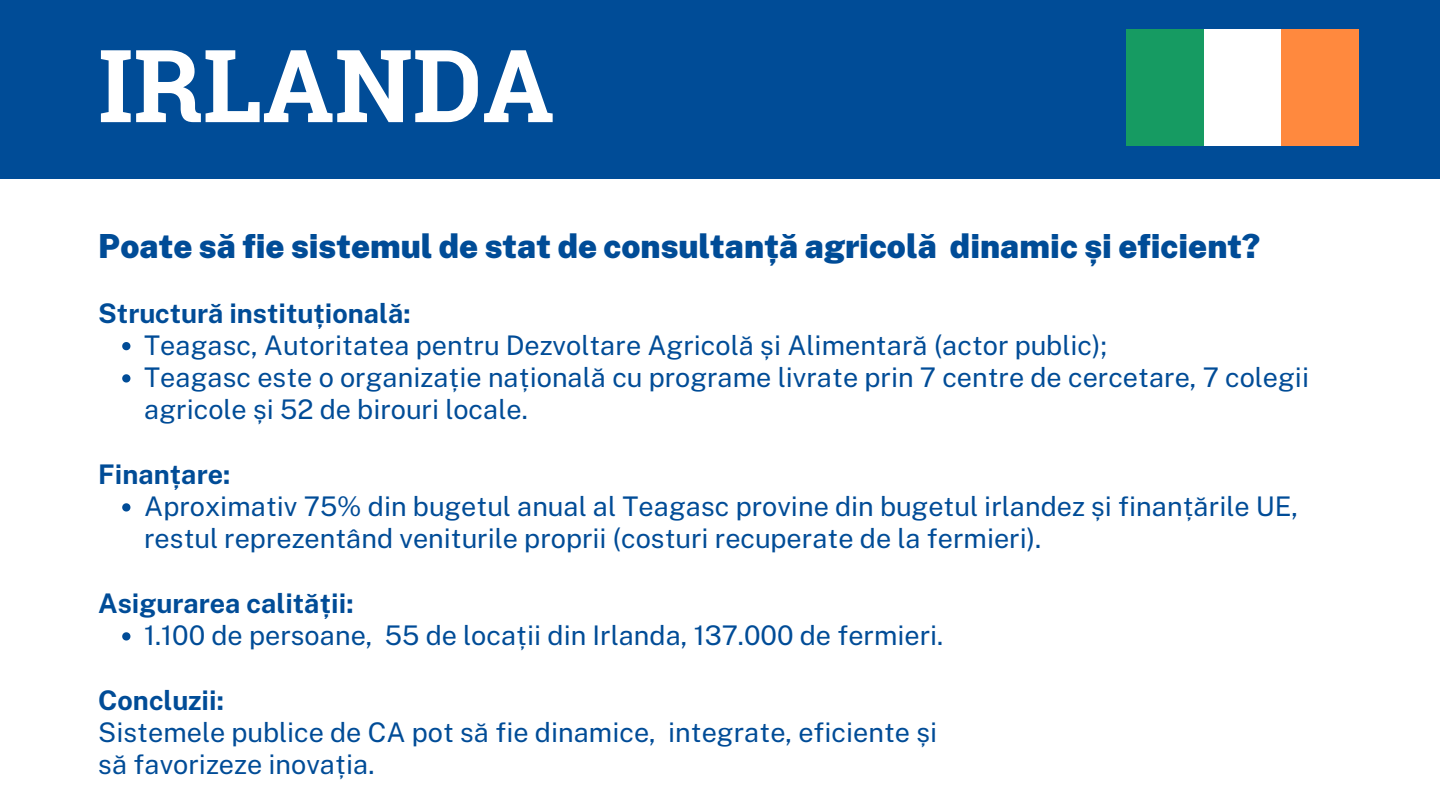
<style>
.page{position:relative;width:1440px;height:810px;background:#fff}
.page>*{position:absolute;margin:0;border:0;box-sizing:border-box;transform-origin:0 0}
.t1{font:700 101.1px "Roboto Slab";color:#fff}
.t2{font:900 33.2px "Public Sans";color:#004c97}
.t3{font:27px/32.2px "Public Sans";color:#004c97}
.t4{font:700 27px "Public Sans";color:#004c97}
</style>
<div class="page">
<div style="left:0;top:0;width:1440px;height:179px;background:#004c97"></div>
<div style="left:1127px;top:29px;width:232px;height:116px;background:#fff"></div>
<div style="left:1282px;top:29px;width:77px;height:116px;background:#ff893e"></div>
<div style="left:1127px;top:29px;width:77px;height:116px;background:#169b62"></div>
<svg style="left:122px;top:342px;width:8px;height:8px"></svg>
<svg style="left:122px;top:374px;width:8px;height:9px"></svg>
<svg style="left:122px;top:503px;width:8px;height:9px"></svg>
<svg style="left:122px;top:632px;width:8px;height:9px"></svg>
<h1 class="t1" style="left:98px;top:16px;width:458px">IRLANDA</h1>
<p class="t2" style="left:98px;top:226px;width:1164px">Poate să fie sistemul de stat de consultanță agricolă dinamic și eficient?</p>
<p class="t4" style="left:98px;top:297px;width:314px">Structură instituțională:</p>
<p class="t3" style="left:144px;top:329px;width:1166px">Teagasc, Autoritatea pentru Dezvoltare Agricolă și Alimentară (actor public);<br>Teagasc este o organizație națională cu programe livrate prin 7 centre de cercetare, 7 colegii agricole și 52 de birouri locale.</p>
<p class="t4" style="left:98px;top:458px;width:134px">Finanțare:</p>
<p class="t3" style="left:144px;top:490px;width:1155px">Aproximativ 75% din bugetul anual al Teagasc provine din bugetul irlandez și finanțările UE, restul reprezentând veniturile proprii (costuri recuperate de la fermieri).</p>
<p class="t4" style="left:98px;top:587px;width:257px">Asigurarea calității:</p>
<p class="t3" style="left:144px;top:619px;width:801px">1.100 de persoane, 55 de locații din Irlanda, 137.000 de fermieri.</p>
<p class="t4" style="left:98px;top:684px;width:127px">Concluzii:</p>
<p class="t3" style="left:98px;top:716px;width:841px">Sistemele publice de CA pot să fie dinamice, integrate, eficiente și să favorizeze inovația.</p>
</div>
